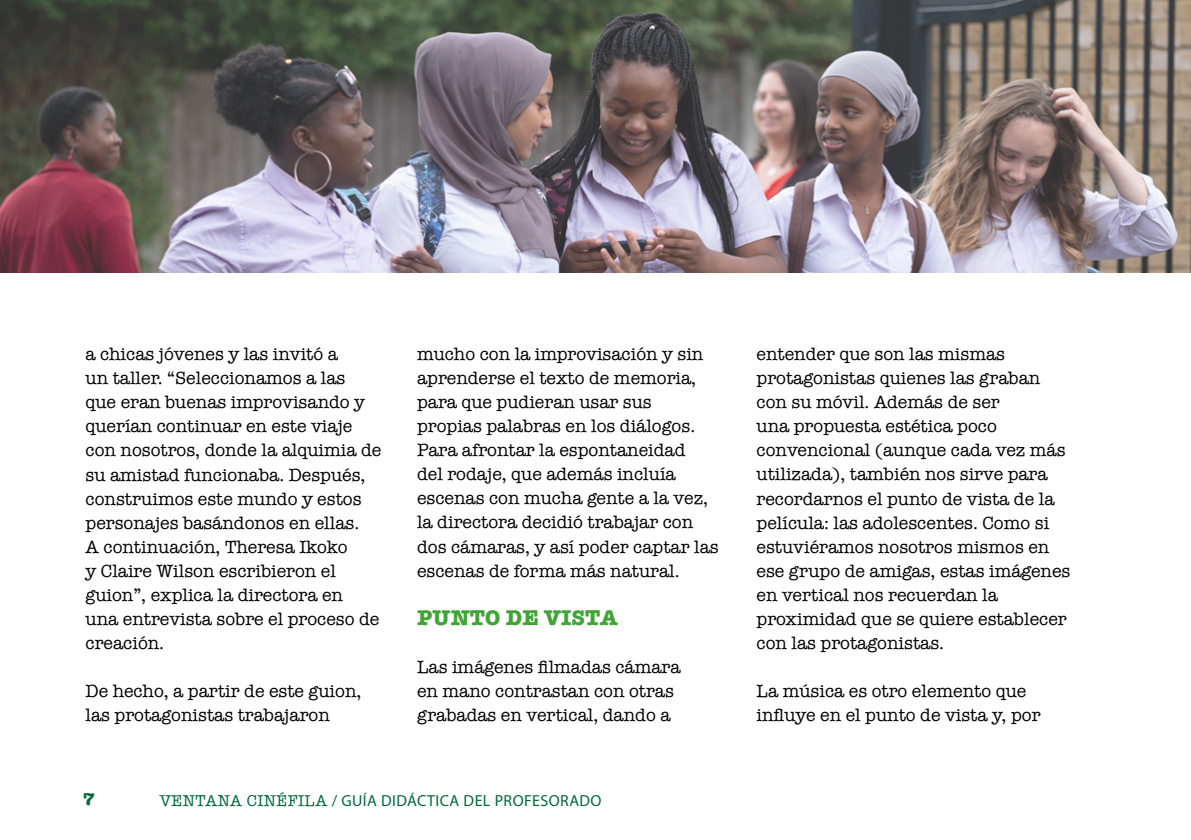
<style>
.page{position:relative;width:1191px;height:840px;background:#fff}
.page>*{position:absolute;margin:0;border:0;box-sizing:border-box;transform-origin:0 0}
.t1{font:700 22px "American Typewriter";color:#3fa535}
.t2{font:18px/24px "American Typewriter";color:#000}
.t3{font:16px "Myriad Pro";letter-spacing:.025em;color:#016938}
.s1{font-family:"American Typewriter"}
</style>
<div class="page">
<img style="left:0;top:0;width:1191px;height:272px">
<p class="t2" style="left:86px;top:342px;width:297px">a chicas jóvenes y las invitó a<br>un taller. “Seleccionamos a las<br>que eran buenas improvisando y querían continuar en este viaje con nosotros, donde la alquimia de su amistad funcionaba. Después, construimos este mundo y estos personajes basándonos en ellas.<br>A continuación, Theresa Ikoko<br>y Claire Wilson escribieron el guion”, explica la directora en<br>una entrevista sobre el proceso de creación.</p>
<p class="t2" style="left:86px;top:678px;width:277px">De hecho, a partir de este guion, las protagonistas trabajaron</p>
<p class="t2" style="left:417px;top:342px;width:303px">mucho con la improvisación y sin aprenderse el texto de memoria, para que pudieran usar sus propias palabras en los diálogos.<br>Para afrontar la espontaneidad<br>del rodaje, que además incluía escenas con mucha gente a la vez, la directora decidió trabajar con dos cámaras, y así poder captar las escenas de forma más natural.</p>
<p class="t1" style="left:417px;top:603px;width:202px">PUNTO DE VISTA</p>
<p class="t2" style="left:417px;top:654px;width:265px">Las imágenes filmadas cámara en mano contrastan con otras grabadas en vertical, dando a</p>
<p class="t3" style="left:160px;top:790px;width:443px"><span class="s1">VENTANA CINÉFILA</span> / GUÍA DIDÁCTICA DEL PROFESORADO</p>
<p class="t2" style="left:756px;top:342px;width:315px">entender que son las mismas protagonistas quienes las graban con su móvil. Además de ser<br>una propuesta estética poco convencional (aunque cada vez más utilizada), también nos sirve para recordarnos el punto de vista de la película: las adolescentes. Como si estuviéramos nosotros mismos en ese grupo de amigas, estas imágenes en vertical nos recuerdan la proximidad que se quiere establecer con las protagonistas.</p>
<p class="t2" style="left:756px;top:678px;width:285px">La música es otro elemento que influye en el punto de vista y, por</p>
</div>
